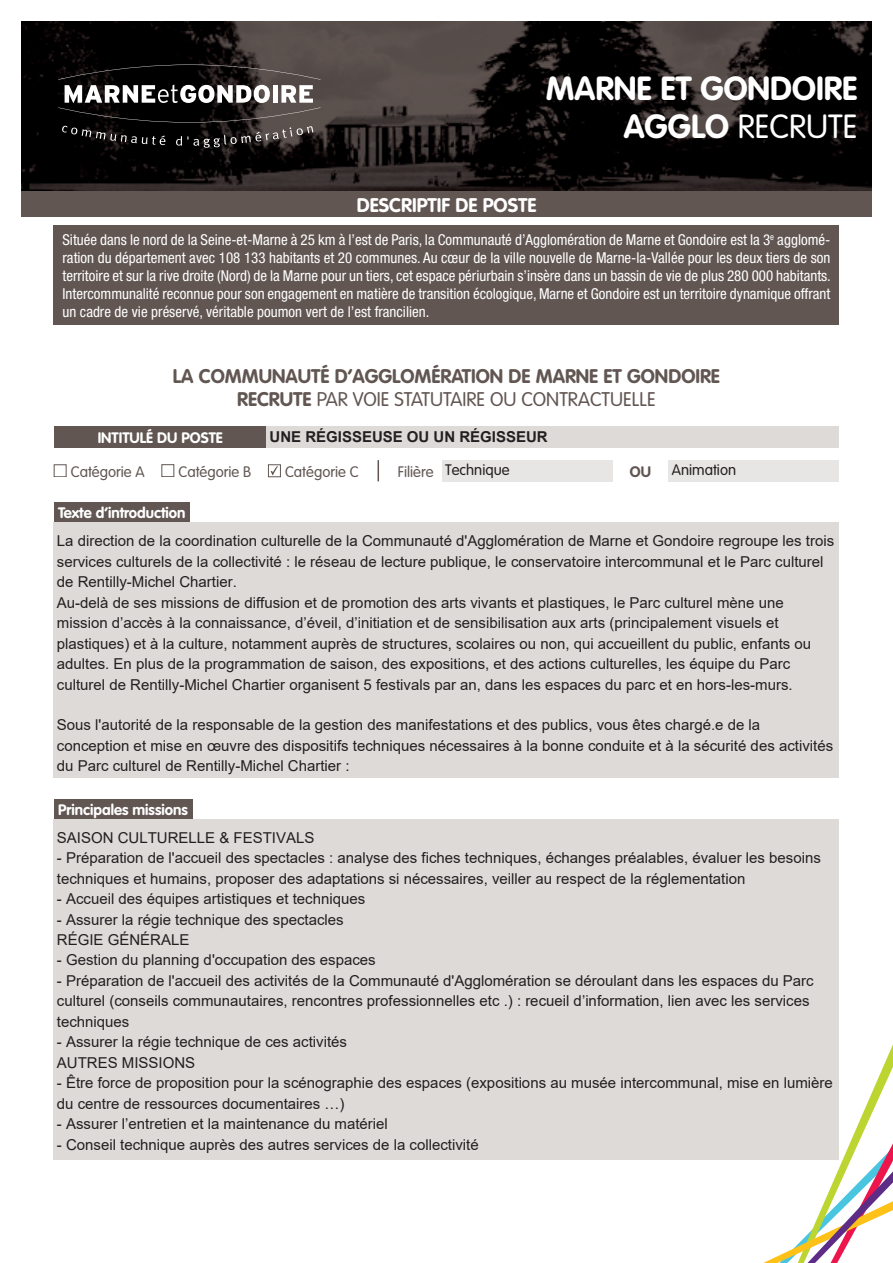
<style>
.page{position:relative;width:893px;height:1263px;background:#fff}
.page>*{position:absolute;margin:0;border:0;box-sizing:border-box;transform-origin:0 0}
.t1{font:700 33px/37.5px "VAG Rounded Std";color:#fff;text-align:right}
.t2{font:700 19.5px/23.4px "VAG Rounded Std";color:#615652;text-align:center}
.t3{font:700 19.5px "VAG Rounded Std";color:#fff}
.t4{font:15px/20.4px "Arial";color:#231f20}
.t5{font:condensed 15px/18px "Helvetica Neue LT Std";color:#fff;text-align:justify}
.t6{font:700 15px "VAG Rounded Std";color:#fff}
.t7{font:300 15px "VAG Rounded Std";color:#615652}
.t8{font:700 15px "Arial";color:#231f20}
.t9{font:300 15px "VAG Rounded Std";color:#231f20}
.t10{font:700 15px "VAG Rounded Std";color:#615652}
.s1{font-weight:300}
</style>
<div class="page">
<img style="left:21px;top:21px;width:851px;height:170px">
<div style="left:21px;top:191px;width:851px;height:26px;background:#615652"></div>
<svg style="left:58px;top:65px;width:263px;height:83px;background:#3a3736"></svg>
<div style="left:54px;top:225px;width:785px;height:100px;background:#615652"></div>
<div style="left:54px;top:503px;width:136px;height:20px;background:#615652"></div>
<div style="left:54px;top:799px;width:138px;height:20px;background:#615652"></div>
<div style="left:54px;top:426px;width:213px;height:21px;background:#615652"></div>
<svg style="left:719px;top:1044px;width:174px;height:219px"></svg>
<hr style="left:377px;top:460px;width:2px;height:21px;background:#615652">
<div style="left:267px;top:426px;width:572px;height:21px;background:#dddad8"></div>
<div style="left:54px;top:465px;width:12px;height:12px;border:1px solid #615652"></div>
<div style="left:162px;top:464px;width:12px;height:13px;border:1px solid #615652"></div>
<div style="left:268px;top:465px;width:13px;height:12px;border:1px solid #615652"></div>
<svg style="left:271px;top:466px;width:7px;height:9px"></svg>
<div style="left:442px;top:460px;width:170px;height:21px;background:#e8e6e5"></div>
<div style="left:669px;top:460px;width:170px;height:21px;background:#e8e6e5"></div>
<div style="left:54px;top:523px;width:785px;height:255px;background:#dddad8"></div>
<div style="left:54px;top:819px;width:785px;height:340px;background:#dddad8"></div>
<h1 class="t1" style="left:546px;top:73px;width:313px">MARNE ET GONDOIRE<br>AGGLO <span class="s1">RECRUTE</span></h1>
<h2 class="t3" style="left:357px;top:197px;width:181px">DESCRIPTIF DE POSTE</h2>
<p class="t5" style="left:62px;top:232px;width:770px">Située dans le nord de la Seine-et-Marne à 25 km à l’est de Paris, la Communauté d’Agglomération de Marne et Gondoire est la 3<sup>e</sup> agglomé&shy;ration du département avec 108 133 habitants et 20 communes. Au cœur de la ville nouvelle de Marne-la-Vallée pour les deux tiers de son territoire et sur la rive droite (Nord) de la Marne pour un tiers, cet espace périurbain s’insère dans un bassin de vie de plus 280 000 habitants.<br>Intercommunalité reconnue pour son engagement en matière de transition écologique, Marne et Gondoire est un territoire dynamique offrant un cadre de vie préservé, véritable poumon vert de l’est francilien.</p>
<h2 class="t2" style="left:173px;top:366px;width:548px">LA COMMUNAUTÉ D’AGGLOMÉRATION DE MARNE ET GONDOIRE<br>RECRUTE <span class="s1">PAR VOIE STATUTAIRE OU CONTRACTUELLE</span></h2>
<p class="t6" style="left:98px;top:431px;width:127px">INTITULÉ DU POSTE</p>
<p class="t7" style="left:71px;top:465px;width:75px">Catégorie A</p>
<p class="t7" style="left:178px;top:465px;width:74px">Catégorie B</p>
<p class="t7" style="left:285px;top:465px;width:75px">Catégorie C</p>
<p class="t7" style="left:398px;top:465px;width:37px">Filière</p>
<p class="t10" style="left:630px;top:465px;width:23px">OU</p>
<p class="t8" style="left:270px;top:428px;width:280px">UNE RÉGISSEUSE OU UN RÉGISSEUR</p>
<p class="t9" style="left:445px;top:464px;width:66px">Technique</p>
<p class="t9" style="left:672px;top:464px;width:66px">Animation</p>
<p class="t6" style="left:58px;top:507px;width:129px">Texte d’introduction</p>
<p class="t4" style="left:57px;top:531px;width:779px">La direction de la coordination culturelle de la Communauté d'Agglomération de Marne et Gondoire regroupe les trois services culturels de la collectivité : le réseau de lecture publique, le conservatoire intercommunal et le Parc culturel de Rentilly-Michel Chartier.<br>Au-delà de ses missions de diffusion et de promotion des arts vivants et plastiques, le Parc culturel mène une mission d’accès à la connaissance, d’éveil, d’initiation et de sensibilisation aux arts (principalement visuels et plastiques) et à la culture, notamment auprès de structures, scolaires ou non, qui accueillent du public, enfants ou adultes. En plus de la programmation de saison, des expositions, et des actions culturelles, les équipe du Parc culturel de Rentilly-Michel Chartier organisent 5 festivals par an, dans les espaces du parc et en hors-les-murs.</p>
<p class="t4" style="left:57px;top:715px;width:778px">Sous l'autorité de la responsable de la gestion des manifestations et des publics, vous êtes chargé.e de la conception et mise en œuvre des dispositifs techniques nécessaires à la bonne conduite et à la sécurité des activités du Parc culturel de Rentilly-Michel Chartier :</p>
<p class="t6" style="left:58px;top:803px;width:131px">Principales missions</p>
<p class="t4" style="left:57px;top:827px;width:259px">SAISON CULTURELLE &amp; FESTIVALS</p>
<p class="t4" style="left:57px;top:848px;width:765px">- Préparation de l'accueil des spectacles : analyse des fiches techniques, échanges préalables, évaluer les besoins techniques et humains, proposer des adaptations si nécessaires, veiller au respect de la réglementation</p>
<p class="t4" style="left:57px;top:889px;width:310px">- Accueil des équipes artistiques et techniques</p>
<p class="t4" style="left:57px;top:909px;width:288px">- Assurer la régie technique des spectacles<br>RÉGIE GÉNÉRALE</p>
<p class="t4" style="left:57px;top:950px;width:320px">- Gestion du planning d'occupation des espaces</p>
<p class="t4" style="left:57px;top:970px;width:758px">- Préparation de l'accueil des activités de la Communauté d'Agglomération se déroulant dans les espaces du Parc culturel (conseils communautaires, rencontres professionnelles etc .) : recueil d’information, lien avec les services techniques</p>
<p class="t4" style="left:57px;top:1032px;width:292px">- Assurer la régie technique de ces activités<br>AUTRES MISSIONS</p>
<p class="t4" style="left:57px;top:1073px;width:777px">- Être force de proposition pour la scénographie des espaces (expositions au musée intercommunal, mise en lumière du centre de ressources documentaires …)</p>
<p class="t4" style="left:57px;top:1114px;width:332px">- Assurer l’entretien et la maintenance du matériel</p>
<p class="t4" style="left:57px;top:1134px;width:423px">- Conseil technique auprès des autres services de la collectivité</p>
</div>
